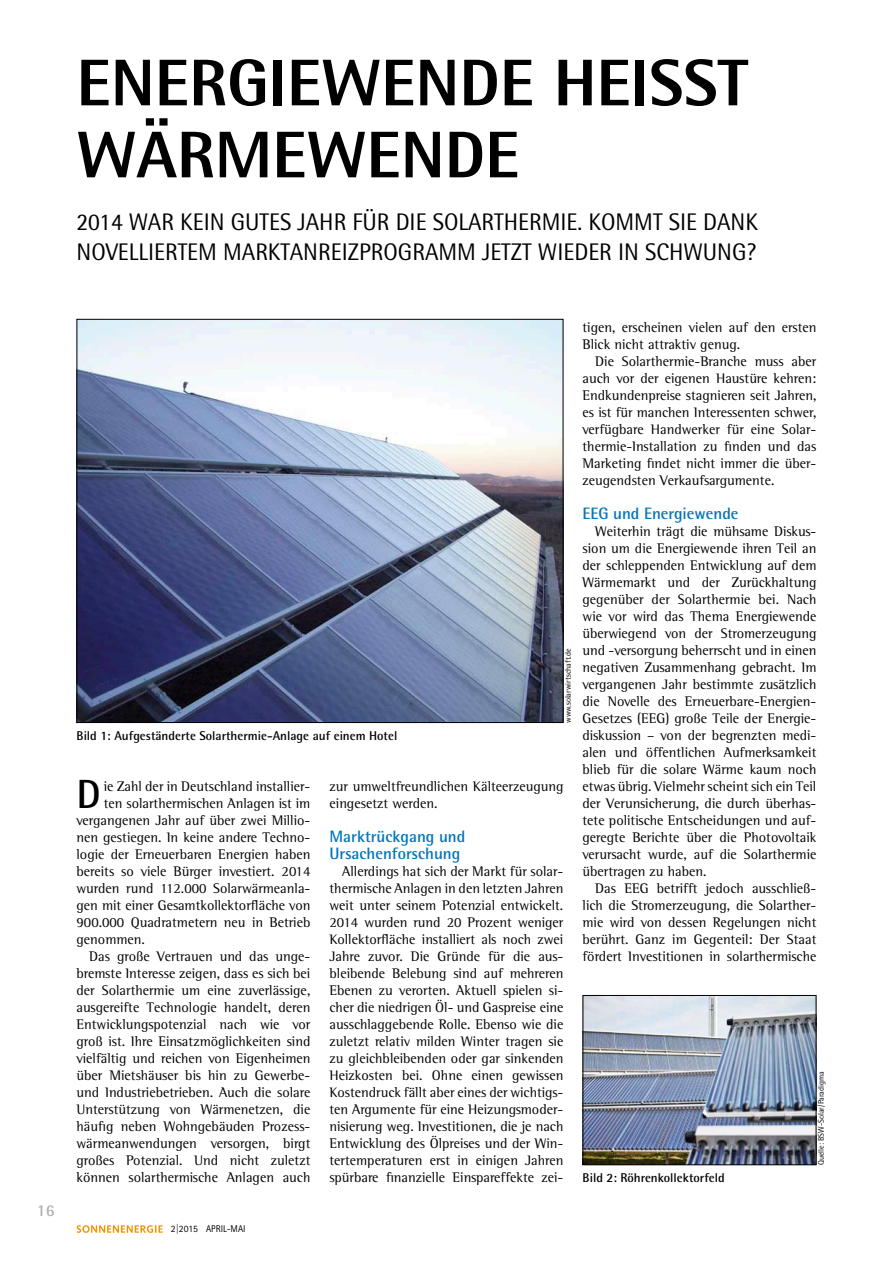
<style>
.page{position:relative;width:893px;height:1263px;background:#fff}
.page>*{position:absolute;margin:0;border:0;box-sizing:border-box;transform-origin:0 0}
.t1{font:800 66px/72px "Rotis Semi Sans Std";color:#000}
.t2{font:700 40.8px "Rotis Semi Sans Std";color:#000}
.t3{font:24px "Rotis Semi Sans Std";color:#000}
.t4{font:700 16.5px/17px "Rotis Semi Sans Std";color:#0076bc}
.t5{font:700 16.5px "Rotis Semi Sans Std";color:#b0b2b5}
.t6{font:14.25px/17px "Rotis Semi Serif Std";color:#000;text-align:justify}
.t7{font:700 12.75px "Rotis Semi Sans Std";color:#000}
.t8{font:9.75px "Rotis Sans Serif Std";color:#000}
.t9{font:8.25px "Rotis Semi Sans Std";color:#000}
</style>
<div class="page">
<svg style="left:77px;top:1225px;width:86px;height:8px"></svg>
<img style="left:585px;top:997px;width:229px;height:166px">
<div style="left:583px;top:995px;width:233px;height:170px;border:1px solid #000"></div>
<img style="left:79px;top:321px;width:482px;height:400px">
<h1 class="t1" style="left:77px;top:46px;width:584px">ENERGIEWENDE HEISST<br>WÄR</h1>
<h1 class="t1" style="left:215px;top:118px;width:306px">MEWENDE</h1>
<h3 class="t3" style="left:77px;top:207px;width:115px">2014 WAR KEIN</h3>
<h3 class="t3" style="left:231px;top:207px;width:90px">GUTES JAHR</h3>
<h3 class="t3" style="left:352px;top:207px;width:105px">FÜR DIE SOLARTHER</h3>
<h3 class="t3" style="left:542px;top:207px;width:190px">MIE. KOMMT SIE DANK</h3>
<h3 class="t3" style="left:77px;top:237px;width:12px">NOVELLIERTE</h3>
<h3 class="t3" style="left:198px;top:237px;width:58px">M MARKTANR</h3>
<h3 class="t3" style="left:331px;top:237px;width:427px">eIZPROGRAMM JETZT WIEDER IN SCHWUNG?</h3>
<p class="t5" style="left:37px;top:1200px;width:19px">16</p>
<p class="t7" style="left:77px;top:728px;width:322px">Bild 1: Aufgeständerte Solarthermie-Anlage auf einem Hotel</p>
<p class="t9" style="left:563px;top:723px;width:76px;rotate:-90deg">www.solarwirtschaft.de</p>
<h2 class="t2" style="left:77px;top:769px;width:26px">D</h2>
<p class="t6" style="left:104px;top:778px;width:208px">ie Zahl der in Deutschland installier-</p>
<p class="t6" style="left:104px;top:795px;width:208px">ten solarthermischen Anlagen ist im</p>
<p class="t6" style="left:77px;top:812px;width:235px">vergangenen Jahr auf über zwei Millio-</p>
<p class="t6" style="left:77px;top:829px;width:235px">nen gestiegen. In keine andere Techno-</p>
<p class="t6" style="left:77px;top:846px;width:235px">logie der Erneuerbaren Energien haben</p>
<p class="t6" style="left:77px;top:863px;width:235px">bereits so viele Bürger investiert. 2014</p>
<p class="t6" style="left:77px;top:880px;width:235px">wurden rund 112.000 Solarwärmeanla-</p>
<p class="t6" style="left:77px;top:897px;width:235px">gen mit einer Gesamtkollektorfläche von</p>
<p class="t6" style="left:77px;top:914px;width:235px">900.000 Quadratmetern neu in Betrieb</p>
<p class="t6" style="left:77px;top:931px;width:70px">genommen.</p>
<p class="t6" style="left:89px;top:948px;width:223px">Das große Vertrauen und das unge-</p>
<p class="t6" style="left:77px;top:965px;width:235px">bremste Interesse zeigen, dass es sich bei</p>
<p class="t6" style="left:77px;top:982px;width:235px">der Solarthermie um eine zuverlässige,</p>
<p class="t6" style="left:77px;top:999px;width:235px">ausgereifte Technologie handelt, deren</p>
<p class="t6" style="left:77px;top:1016px;width:235px">Entwicklungspotenzial nach wie vor</p>
<p class="t6" style="left:77px;top:1033px;width:235px">groß ist. Ihre Einsatzmöglichkeiten sind</p>
<p class="t6" style="left:77px;top:1050px;width:235px">vielfältig und reichen von Eigenheimen</p>
<p class="t6" style="left:77px;top:1067px;width:235px">über Mietshäuser bis hin zu Gewerbe-</p>
<p class="t6" style="left:77px;top:1084px;width:235px">und Industriebetrieben. Auch die solare</p>
<p class="t6" style="left:77px;top:1101px;width:235px">Unterstützung von Wärmenetzen, die</p>
<p class="t6" style="left:77px;top:1118px;width:235px">häufig neben Wohngebäuden Prozess-</p>
<p class="t6" style="left:77px;top:1135px;width:235px">wärmeanwendungen versorgen, birgt</p>
<p class="t6" style="left:77px;top:1152px;width:235px">großes Potenzial. Und nicht zuletzt</p>
<p class="t6" style="left:77px;top:1169px;width:235px">können solarthermische Anlagen auch</p>
<p class="t6" style="left:330px;top:778px;width:235px">zur umweltfreundlichen Kälteerzeugung eingesetzt werden.</p>
<p class="t4" style="left:330px;top:828px;width:137px">Marktrückgang und<br>Ursachenforschung</p>
<p class="t6" style="left:330px;top:863px;width:235px;text-indent:13px">Allerdings hat sich der Markt für solar&shy;thermische Anlagen in den letzten Jahren weit unter seinem Potenzial entwickelt.<br>2014 wurden rund 20 Prozent weniger Kollektorfläche installiert als noch zwei Jahre zuvor. Die Gründe für die aus&shy;bleibende Belebung sind auf mehreren Ebenen zu verorten. Aktuell spielen si&shy;cher die niedrigen Öl- und Gaspreise eine ausschlaggebende Rolle. Ebenso wie die zuletzt relativ milden Winter tragen sie zu gleichbleibenden oder gar sinkenden Heizkosten bei. Ohne einen gewissen Kostendruck fällt aber eines der wichtigs&shy;ten Argumente für eine Heizungsmoder&shy;nisierung weg. Investitionen, die je nach Entwicklung des Ölpreises und der Win&shy;tertemperaturen erst in einigen Jahren spürbare finanzielle Einspareffekte zei-</p>
<p class="t6" style="left:583px;top:318px;width:235px">tigen, erscheinen vielen auf den ersten<br>Blick nicht attraktiv genug.</p>
<p class="t6" style="left:583px;top:352px;width:235px;text-indent:13px">Die Solarthermie-Branche muss aber auch vor der eigenen Haustüre kehren:<br>Endkundenpreise stagnieren seit Jahren, es ist für manchen Interessenten schwer, verfügbare Handwerker für eine Solar&shy;thermie-Installation zu finden und das Marketing findet nicht immer die über&shy;zeugendsten Verkaufsargumente.</p>
<p class="t4" style="left:583px;top:504px;width:157px">EEG und Energiewende</p>
<p class="t6" style="left:583px;top:522px;width:235px;text-indent:13px">Weiterhin trägt die mühsame Diskus&shy;sion um die Energiewende ihren Teil an der schleppenden Entwicklung auf dem Wärmemarkt und der Zurückhaltung gegenüber der Solarthermie bei. Nach wie vor wird das Thema Energiewende überwiegend von der Stromerzeugung und -versorgung beherrscht und in einen negativen Zusammenhang gebracht. Im vergangenen Jahr bestimmte zusätzlich die Novelle des Erneuerbare-Energien-Gesetzes (EEG) große Teile der Energie&shy;diskussion – von der begrenzten medi&shy;alen und öffentlichen Aufmerksamkeit blieb für die solare Wärme kaum noch etwas übrig. Vielmehr scheint sich ein Teil der Verunsicherung, die durch überhas&shy;tete politische Entscheidungen und auf&shy;geregte Berichte über die Photovoltaik verursacht wurde, auf die Solarthermie übertragen zu haben.</p>
<p class="t6" style="left:583px;top:880px;width:235px;text-indent:13px">Das EEG betrifft jedoch ausschließ&shy;lich die Stromerzeugung, die Solarther&shy;mie wird von dessen Regelungen nicht berührt. Ganz im Gegenteil: Der Staat fördert Investitionen in solarthermische</p>
<p class="t7" style="left:583px;top:1170px;width:144px">Bild 2: Röhrenkollektorfeld</p>
<p class="t9" style="left:816px;top:1165px;width:96px;rotate:-90deg">Quelle: BSW-Solar/Paradigma</p>
<p class="t8" style="left:171px;top:1223px;width:76px">2|2015 April-Mai</p>
</div>
